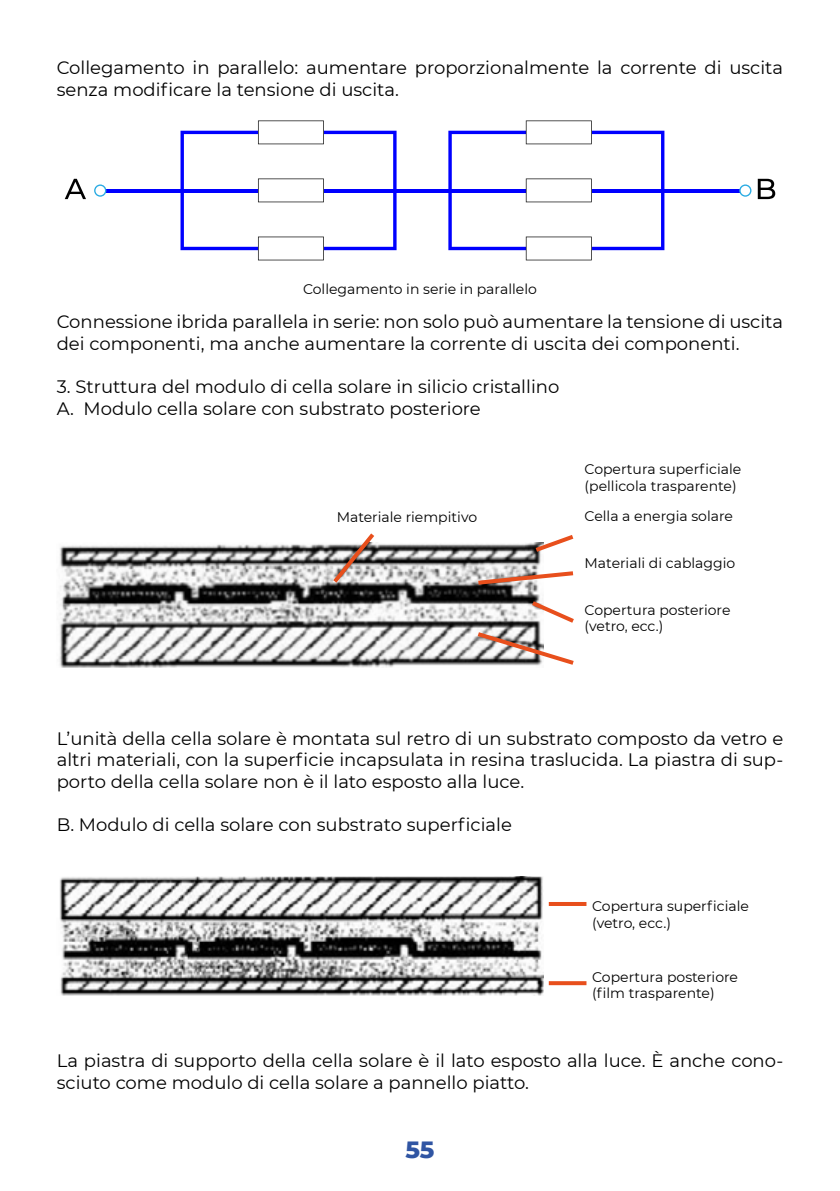
<style>
.page{position:relative;width:840px;height:1191px;background:#fff}
.page>*{position:absolute;margin:0;border:0;box-sizing:border-box;transform-origin:0 0}
.t1{font:800 24px "Montserrat";color:#3055a3}
.t2{font:18px/21.6px "Montserrat";color:#000}
.t3{font:14px/16.8px "Montserrat";color:#000}
</style>
<div class="page">
<img style="left:59px;top:543px;width:482px;height:124px">
<svg style="left:329px;top:533px;width:49px;height:54px"></svg>
<svg style="left:531px;top:535px;width:43px;height:20px"></svg>
<svg style="left:474px;top:569px;width:100px;height:18px"></svg>
<svg style="left:473px;top:598px;width:101px;height:69px"></svg>
<img style="left:59px;top:877px;width:484px;height:119px">
<hr style="left:548px;top:902px;width:38px;height:4px;background:#e84f1c">
<svg style="left:548px;top:981px;width:38px;height:4px"></svg>
<hr style="left:100px;top:189px;width:644px;height:3px;background:#00f">
<svg style="left:180px;top:120px;width:216px;height:140px"></svg>
<svg style="left:448px;top:120px;width:216px;height:140px"></svg>
<svg style="left:94px;top:184px;width:12px;height:13px"></svg>
<svg style="left:738px;top:184px;width:13px;height:13px"></svg>
<svg style="left:65px;top:179px;width:21px;height:20px"></svg>
<svg style="left:757px;top:179px;width:17px;height:20px"></svg>
<p class="t2" style="left:57px;top:56px;width:727px">Collegamento in parallelo: aumentare proporzionalmente la corrente di uscita senza modificare la tensione di uscita.</p>
<p class="t3" style="left:303px;top:280px;width:235px">Collegamento in serie in parallelo</p>
<p class="t2" style="left:57px;top:310px;width:727px">Connessione ibrida parallela in serie: non solo può aumentare la tensione di uscita dei componenti, ma anche aumentare la corrente di uscita dei componenti.</p>
<p class="t2" style="left:57px;top:375px;width:504px">3. Struttura del modulo di cella solare in silicio cristallino<br>A. Modulo cella solare con substrato posteriore</p>
<p class="t3" style="left:336px;top:508px;width:142px">Materiale riempitivo</p>
<p class="t3" style="left:584px;top:460px;width:158px">Copertura superficiale (pellicola trasparente)</p>
<p class="t3" style="left:584px;top:507px;width:150px">Cella a energia solare</p>
<p class="t3" style="left:584px;top:554px;width:152px">Materiali di cablaggio</p>
<p class="t3" style="left:584px;top:601px;width:147px">Copertura posteriore (vetro, ecc.)</p>
<p class="t2" style="left:57px;top:727px;width:727px;text-align:justify">L’unità della cella solare è montata sul retro di un substrato composto da vetro e altri materiali, con la superficie incapsulata in resina traslucida. La piastra di sup&shy;porto della cella solare non è il lato esposto alla luce.</p>
<p class="t2" style="left:57px;top:813px;width:456px">B. Modulo di cella solare con substrato superficiale</p>
<p class="t3" style="left:591px;top:897px;width:158px">Copertura superficiale (vetro, ecc.)</p>
<p class="t3" style="left:591px;top:967px;width:147px">Copertura posteriore (film trasparente)</p>
<p class="t2" style="left:57px;top:1049px;width:727px">La piastra di supporto della cella solare è il lato esposto alla luce. È anche cono&shy;sciuto come modulo di cella solare a pannello piatto.</p>
<h1 class="t1" style="left:405px;top:1131px;width:31px">55</h1>
</div>
